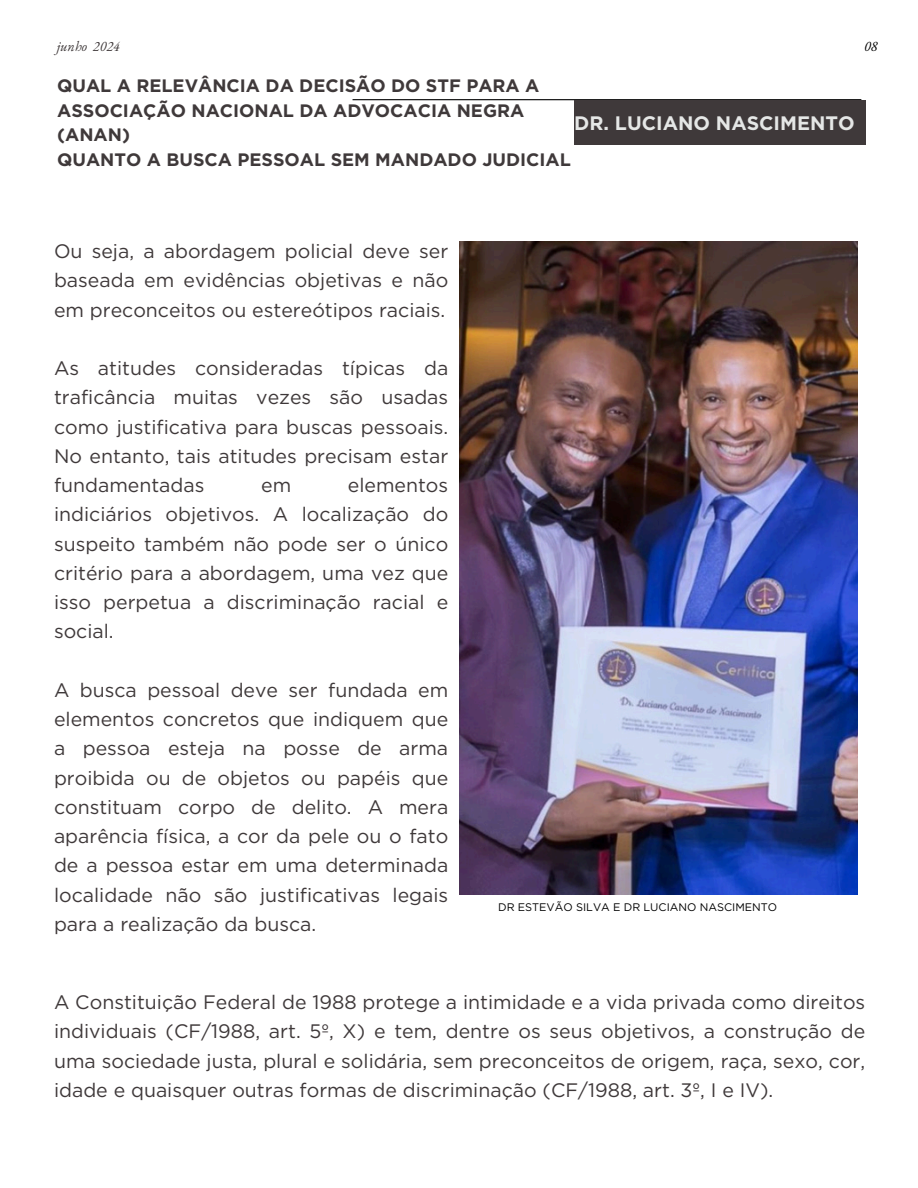
<style>
.page{position:relative;width:918px;height:1188px;background:#fff}
.page>*{position:absolute;margin:0;border:0;box-sizing:border-box;transform-origin:0 0}
.t1{font:19.5px/29.2px "Gotham";color:#3f393a;text-align:justify}
.t2{font:700 19.5px "Gotham";color:#e5e7e6}
.t3{font:700 18px/24.8px "Gotham";color:#3f393a}
.t4{font:italic 14.1px "EB Garamond";color:#3f393a}
.t5{font:italic 14.1px "EB Garamond";color:#000}
.t6{font:10.95px "Gotham";color:#000}
</style>
<div class="page">
<hr style="left:353px;top:99px;width:508px;height:1px;background:#000">
<div style="left:574px;top:100px;width:291px;height:44px;background:#3f393a"></div>
<img style="left:459px;top:242px;width:398px;height:652px">
<h2 class="t4" style="left:57px;top:37px;width:65px">junho 2024</h2>
<h2 class="t5" style="left:864px;top:37px;width:15px">08</h2>
<h3 class="t3" style="left:57px;top:73px;width:515px">QUAL A RELEVÂNCIA DA DECISÃO DO STF PARA A<br>ASSOCIAÇÃO NACIONAL DA ADVOCACIA NEGRA (ANAN)<br>QUANTO A BUSCA PESSOAL SEM MANDADO JUDICIAL</h3>
<p class="t2" style="left:574px;top:111px;width:282px">DR. LUCIANO NASCIMENTO</p>
<p class="t1" style="left:54px;top:237px;width:396px">Ou seja, a abordagem policial deve ser baseada em evidências objetivas e não em preconceitos ou estereótipos raciais.</p>
<h1 class="t1" style="left:54px;top:354px;width:396px">As atitudes consideradas típicas da traficância muitas vezes são usadas como justificativa para buscas pessoais.<br>No entanto, tais atitudes precisam estar fundamentadas</h1>
<h1 class="t1" style="left:54px;top:471px;width:396px;text-indent:294px">elementos indiciários objetivos. A localização do suspeito também não pode ser o único critério para a abordagem, uma vez que isso perpetua a discriminação racial e social.</h1>
<h1 class="t1" style="left:261px;top:471px;width:32px">em</h1>
<h1 class="t1" style="left:54px;top:675px;width:396px">A busca pessoal deve ser fundada em elementos concretos que indiquem que a pessoa esteja na posse de arma proibida ou de objetos ou papéis que constituam corpo de delito. A mera aparência física, a cor da pele ou o fato de a pessoa estar em uma determinada localidade não são justificativas legais para a realização da busca.</h1>
<h2 class="t6" style="left:498px;top:901px;width:281px">DR ESTEVÃO SILVA E DR LUCIANO NASCIMENTO</h2>
<p class="t1" style="left:54px;top:987px;width:813px">A Constituição Federal de 1988 protege a intimidade e a vida privada como direitos individuais (CF/1988, art. 5º, X) e tem, dentre os seus objetivos, a construção de uma sociedade justa, plural e solidária, sem preconceitos de origem, raça, sexo, cor, idade e quaisquer outras formas de discriminação (CF/1988, art. 3º, I e IV).</p>
</div>
